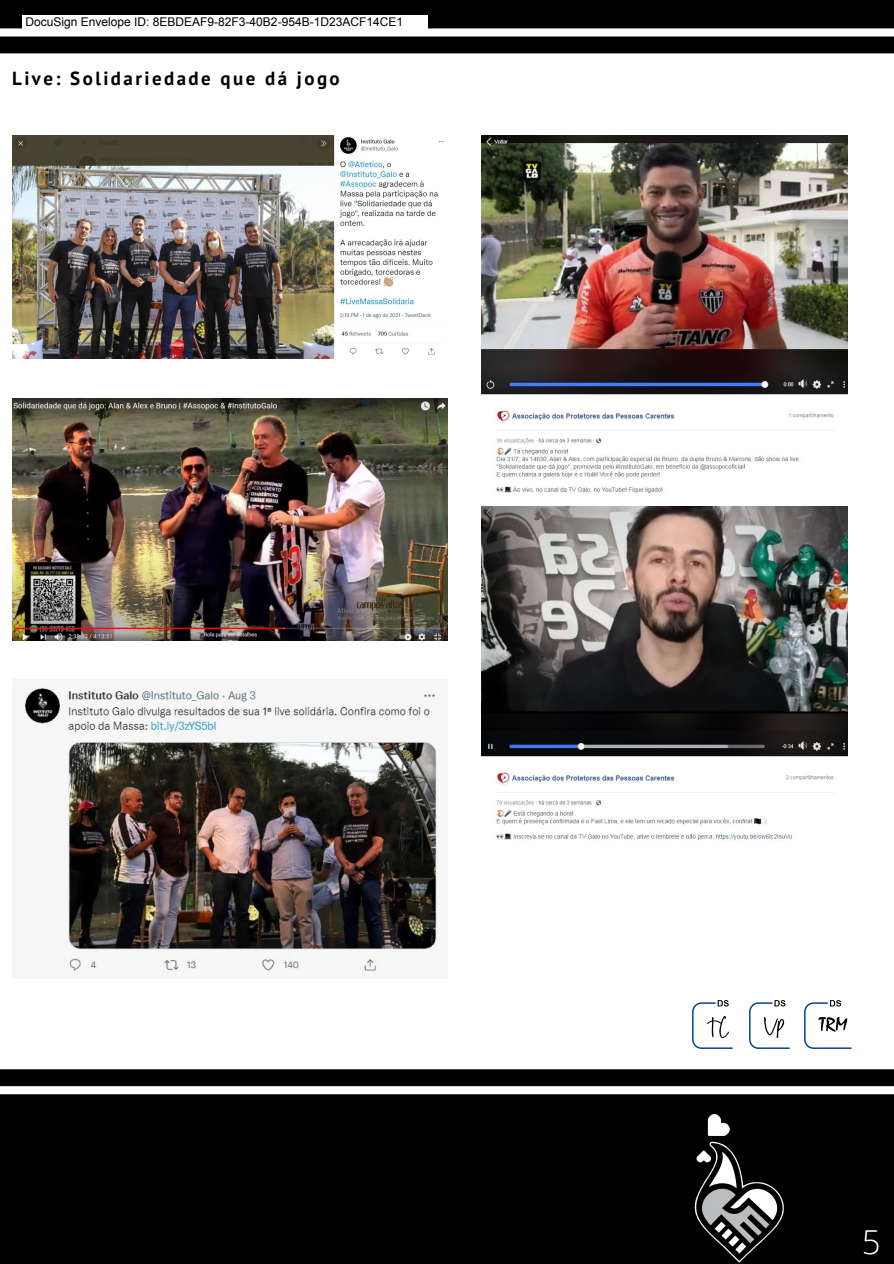
<style>
.page{position:relative;width:894px;height:1264px;background:#fff}
.page>*{position:absolute;margin:0;border:0;box-sizing:border-box;transform-origin:0 0}
.t1{font:300 33px "Open Sans";color:#fff}
.t2{font:700 18.9px "PT Sans";letter-spacing:.13em;color:#000}
.t3{font:12px "Arial";color:#000}
</style>
<div class="page">
<svg style="left:0;top:1069px;width:893px;height:194px;background:#0f0f0f"></svg>
<svg style="left:0;top:0;width:893px;height:53px;background:#282828"></svg>
<img style="left:582px;top:1113px;width:311px;height:149px">
<img style="left:12px;top:135px;width:432px;height:223px">
<img style="left:13px;top:679px;width:434px;height:299px">
<img style="left:481px;top:135px;width:366px;height:361px">
<img style="left:481px;top:506px;width:366px;height:335px">
<img style="left:12px;top:398px;width:435px;height:242px">
<div style="left:22px;top:15px;width:406px;height:15px;background:#fff"></div>
<img style="left:692px;top:1000px;width:41px;height:49px">
<img style="left:804px;top:1000px;width:48px;height:49px">
<img style="left:749px;top:1000px;width:41px;height:49px">
<p class="t3" style="left:26px;top:15px;width:379px">DocuSign Envelope ID: 8EBDEAF9-82F3-40B2-954B-1D23ACF14CE1</p>
<p class="t2" style="left:12px;top:66px;width:329px">Live: Solidariedade que dá jogo</p>
<p class="t1" style="left:861px;top:1219px;width:20px">5</p>
</div>
